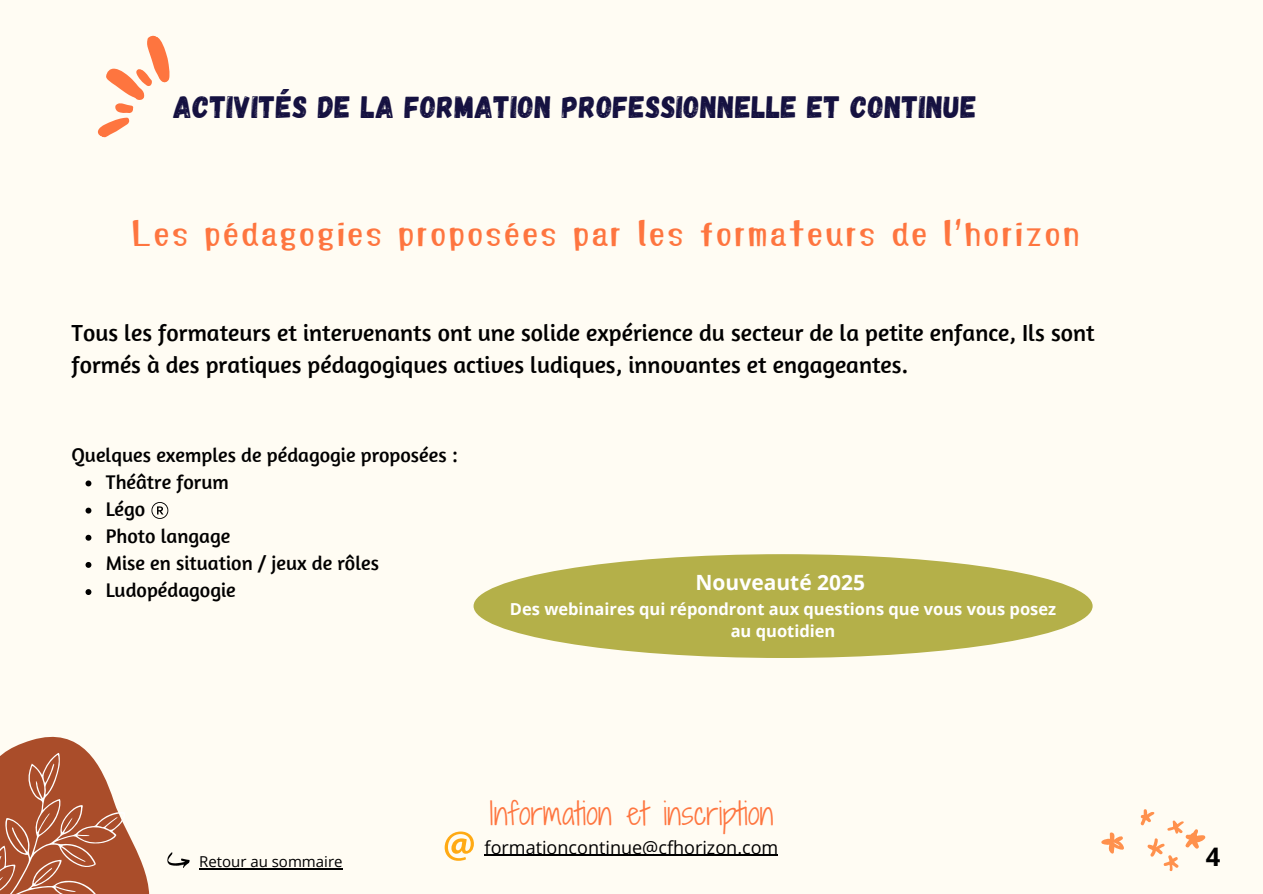
<style>
.page{position:relative;width:1263px;height:894px;background:#fff}
.page>*{position:absolute;margin:0;border:0;box-sizing:border-box;transform-origin:0 0}
.t1{font:33.15px "Amato Font";color:#fe753f}
.t2{font:30.9px "Gagalin";letter-spacing:.02em;color:#151140}
.t3{font:29.85px "Shadows Into Light Two";letter-spacing:.01em;color:#fe753f}
.t4{font:700 25.5px "Open Sans";color:#000}
.t5{font:23.7px/32.7px "Amaranth";color:#000}
.t6{font:700 21px "Open Sans";color:#fff}
.t7{font:20.25px "Amaranth";color:#000}
.t8{font:18px "Open Sans";color:#000}
.t9{font:700 16.5px/22.5px "Open Sans";color:#fff;text-align:center}
.t10{font:15px "Open Sans";color:#000}
</style>
<div class="page">
<div style="left:0;top:0;width:1263px;height:893px;background:#fffcf3"></div>
<svg style="left:97px;top:35px;width:73px;height:103px"></svg>
<svg style="left:1101px;top:832px;width:23px;height:21px"></svg>
<svg style="left:1140px;top:809px;width:66px;height:62px"></svg>
<svg style="left:445px;top:831px;width:29px;height:29px"></svg>
<hr style="left:485px;top:854px;width:293px;height:1px;background:#000">
<svg style="left:0;top:736px;width:190px;height:157px"></svg>
<hr style="left:199px;top:868px;width:144px;height:1px;background:#000">
<div style="left:474px;top:554px;width:619px;height:103px;background:#b4b049;border-radius:50%"></div>
<svg style="left:86px;top:480px;width:5px;height:6px"></svg>
<svg style="left:86px;top:507px;width:5px;height:6px"></svg>
<svg style="left:86px;top:534px;width:5px;height:6px"></svg>
<svg style="left:86px;top:562px;width:5px;height:5px"></svg>
<svg style="left:86px;top:589px;width:5px;height:6px"></svg>
<svg style="left:151px;top:502px;width:17px;height:16px"></svg>
<p class="t2" style="left:173px;top:87px;width:805px">ACTIVITÉS DE LA FORMATION PROFESSIONNELLE ET CONTINUE</p>
<p class="t1" style="left:131px;top:217px;width:951px">Les pédagogies proposées par les formateurs de l’horizon</p>
<p class="t5" style="left:71px;top:315px;width:1025px">Tous les formateurs et intervenants ont une solide expérience du secteur de la petite enfance, Ils sont formés à des pratiques pédagogiques actives ludiques, innovantes et engageantes.</p>
<p class="t7" style="left:71px;top:441px;width:388px">Quelques exemples de pédagogie proposées :</p>
<p class="t7" style="left:106px;top:469px;width:125px">Théâtre forum</p>
<p class="t7" style="left:106px;top:496px;width:41px">Légo</p>
<p class="t7" style="left:106px;top:523px;width:126px">Photo langage</p>
<h5 class="t7" style="left:106px;top:550px;width:275px">Mise en situation / jeux de rôles</h5>
<p class="t7" style="left:106px;top:577px;width:132px">Ludopédagogie</p>
<h4 class="t6" style="left:696px;top:567px;width:171px">Nouveauté 2025</h4>
<h4 class="t9" style="left:510px;top:597px;width:548px">Des webinaires qui répondront aux questions que vous vous posez au quotidien</h4>
<p class="t3" style="left:490px;top:791px;width:285px">Information et inscription</p>
<h1 class="t8" style="left:485px;top:834px;width:295px">formationcontinue@cfhorizon.com</h1>
<h3 class="t10" style="left:199px;top:851px;width:145px">Retour au sommaire</h3>
<h2 class="t4" style="left:1206px;top:839px;width:16px">4</h2>
</div>
